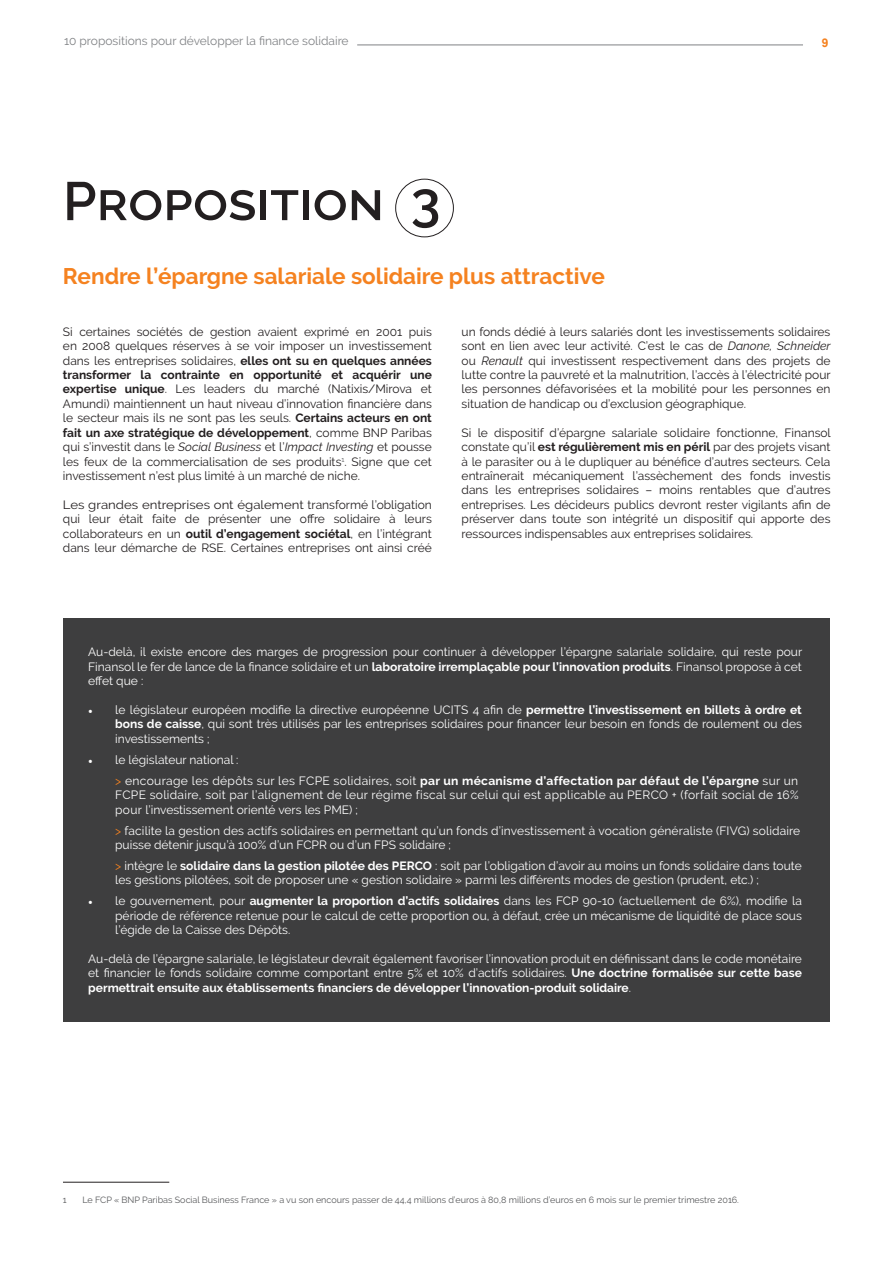
<style>
.page{position:relative;width:893px;height:1263px;background:#fff}
.page>*{position:absolute;margin:0;border:0;box-sizing:border-box;transform-origin:0 0}
.t1{font:600 54px "Raleway";color:#231f20}
.t2{font:700 22.5px "Raleway";color:#f58220}
.t3{font:12px/14.4px "Raleway";color:#fff;text-align:justify}
.t4{font:12px/14.4px "Raleway";color:#231f20;text-align:justify}
.t5{font:12px/21px "Raleway";letter-spacing:.025em;color:#fff}
.t6{font:12px/14.4px "Raleway";color:#231f20;text-align:justify;scale:1.1 1}
.t7{font:12px "Raleway";color:#808285}
.t8{font:700 12px "Arial";color:#f58220}
.t9{font:9px "Raleway";color:#57585a}
.s1{font-weight:700}
.s2{font-style:italic}
.s3{font-family:"Minion Pro"}
.s4{color:#f58220}
</style>
<div class="page">
<hr style="left:357px;top:45px;width:446px;height:1px;background:#808285">
<hr style="left:63px;top:1182px;width:106px;height:1px;background:#231f20">
<div style="left:63px;top:618px;width:766px;height:404px;background:#3e3e3f"></div>
<div style="left:395px;top:179px;width:59px;height:58px;border:1px solid #231f20;border-radius:50%"></div>
<p class="t7" style="left:64px;top:34px;width:286px">10 propositions pour développer la finance solidaire</p>
<p class="t8" style="left:822px;top:34px;width:8px">9</p>
<h1 class="t1" style="left:63px;top:170px;width:379px">Proposition 3</h1>
<h2 class="t2" style="left:63px;top:264px;width:543px">Rendre l’épargne salariale solidaire plus attractive</h2>
<p class="t4" style="left:63px;top:324px;width:370px">Si certaines sociétés de gestion avaient exprimé en 2001 puis en 2008 quelques réserves à se voir imposer un investissement dans les entreprises solidaires, <span class="s1">elles ont su en quelques années transformer la contrainte en opportunité et acquérir une expertise unique</span>. Les leaders du marché (Natixis/Mirova et Amundi) maintiennent un haut niveau d’innovation financière dans le secteur mais ils ne sont pas les seuls. <span class="s1">Certains acteurs en ont fait un axe stratégique de développement</span>, comme BNP Paribas qui s’investit dans le <span class="s2">Social Business</span> et l’<span class="s2">Impact Investing</span> et pousse les feux de la commercialisation de ses produits<sup>1</sup>. Signe que cet investissement n’est plus limité à un marché de niche.</p>
<p class="t6" style="left:63px;top:497px;width:337px">Les grandes entreprises ont également transformé l’obligation qui leur était faite de présenter une offre solidaire à leurs collaborateurs en un <span class="s1">outil d’engagement sociétal</span>, en l’intégrant dans leur démarche de RSE. Certaines entreprises ont ainsi créé</p>
<p class="t4" style="left:462px;top:324px;width:371px">un fonds dédié à leurs salariés dont les investissements solidaires sont en lien avec leur activité. C’est le cas de <span class="s2">Danone, Schneider </span>ou <span class="s2">Renault</span> qui investissent respectivement dans des projets de lutte contre la pauvreté et la malnutrition, l’accès à l’électricité pour les personnes défavorisées et la mobilité pour les personnes en situation de handicap ou d’exclusion géographique.</p>
<p class="t4" style="left:462px;top:425px;width:371px">Si le dispositif d’épargne salariale solidaire fonctionne, Finansol constate qu’il <span class="s1">est régulièrement mis en péril</span> par des projets visant à le parasiter ou à le dupliquer au bénéfice d’autres secteurs. Cela entraînerait mécaniquement l’assèchement des fonds investis dans les entreprises solidaires – moins rentables que d’autres entreprises. Les décideurs publics devront rester vigilants afin de préserver dans toute son intégrité un dispositif qui apporte des ressources indispensables aux entreprises solidaires.</p>
<p class="t3" style="left:88px;top:645px;width:715px">Au-delà, il existe encore des marges de progression pour continuer à développer l’épargne salariale solidaire, qui reste pour Finansol le fer de lance de la finance solidaire et un <span class="s1">laboratoire irremplaçable pour l’innovation produits</span>. Finansol propose à cet effet que :</p>
<p class="t3" style="left:115px;top:702px;width:688px;text-indent:-27px"><span class="s3">•</span> le législateur européen modifie la directive européenne UCITS 4 afin de <span class="s1">permettre l’investissement en billets à ordre et bons de caisse</span>, qui sont très utilisés par les entreprises solidaires pour financer leur besoin en fonds de roulement ou des investissements ;</p>
<p class="t5" style="left:115px;top:749px;width:684px;text-indent:-27px"><span class="s3">•</span> le législateur national :<br><span class="s4">&gt;</span> encourage les dépôts sur les FCPE solidaires, soit <span class="s1">par un mécanisme d’affectation par défaut de l’épargne</span> sur un</p>
<p class="t5" style="left:115px;top:788px;width:685px;line-height:14.4px">FCPE solidaire, soit par l’alignement de leur régime fiscal sur celui qui est applicable au PERCO + (forfait social de 16% pour l’investissement orienté vers les PME) ;</p>
<p class="t3" style="left:115px;top:823px;width:687px"><span class="s4">&gt;</span> facilite la gestion des actifs solidaires en permettant qu’un fonds d’investissement à vocation généraliste (FIVG) solidaire puisse détenir jusqu’à 100% d’un FCPR ou d’un FPS solidaire ;</p>
<p class="t3" style="left:115px;top:858px;width:688px"><span class="s4">&gt;</span> intègre le <span class="s1">solidaire dans la gestion pilotée des PERCO</span> : soit par l’obligation d’avoir au moins un fonds solidaire dans toute les gestions pilotées, soit de proposer une « gestion solidaire » parmi les différents modes de gestion (prudent, etc.) ;</p>
<p class="t3" style="left:115px;top:894px;width:688px;text-indent:-27px"><span class="s3">•</span> le gouvernement, pour <span class="s1">augmenter la proportion d’actifs solidaires</span> dans les FCP 90-10 (actuellement de 6%), modifie la période de référence retenue pour le calcul de cette proportion ou, à défaut, crée un mécanisme de liquidité de place sous l’égide de la Caisse des Dépôts.</p>
<p class="t3" style="left:88px;top:951px;width:715px">Au-delà de l’épargne salariale, le législateur devrait également favoriser l’innovation produit en définissant dans le code monétaire et financier le fonds solidaire comme comportant entre 5% et 10% d’actifs solidaires. <span class="s1">Une doctrine formalisée sur cette base permettrait ensuite aux établissements financiers de développer l’innovation-produit solidaire</span>.</p>
<p class="t9" style="left:63px;top:1195px;width:5px">1</p>
<p class="t9" style="left:82px;top:1195px;width:658px">Le FCP « BNP Paribas Social Business France » a vu son encours passer de 44,4 millions d’euros à 80,8 millions d’euros en 6 mois sur le premier trimestre 2016.</p>
</div>
